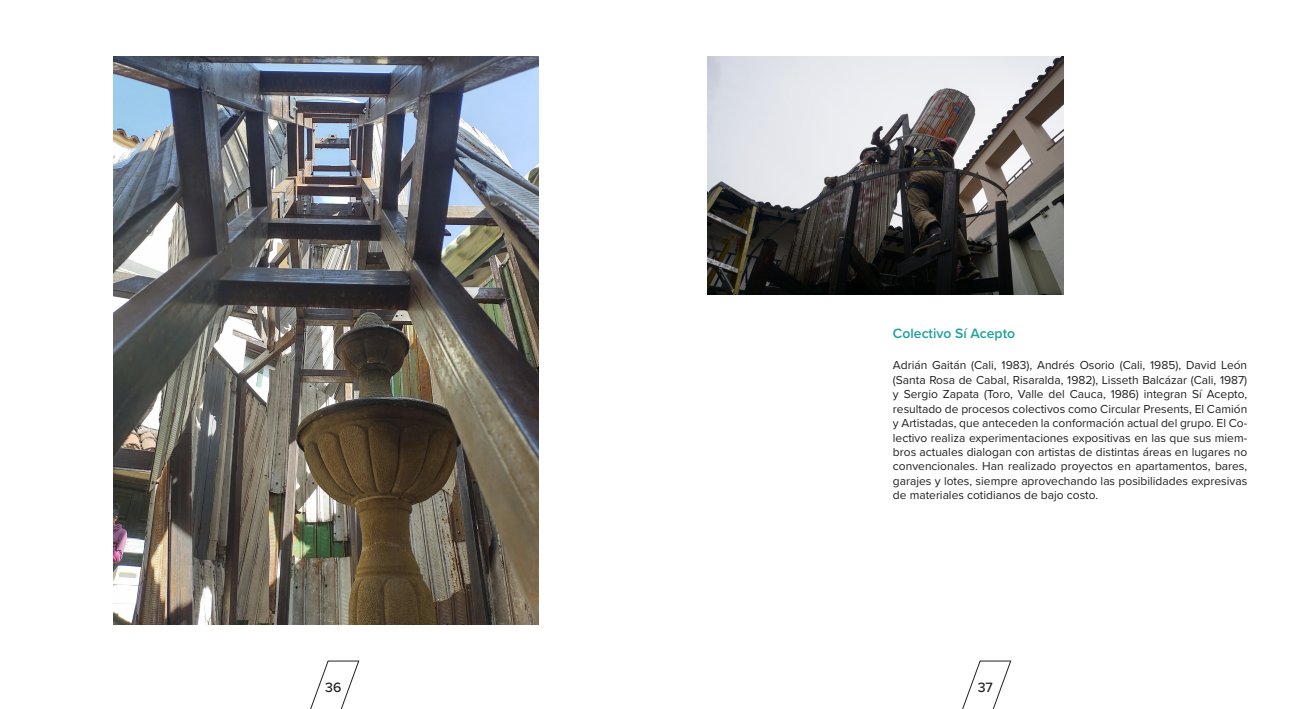
<style>
.page{position:relative;width:1304px;height:709px;background:#fff}
.page>*{position:absolute;margin:0;border:0;box-sizing:border-box;transform-origin:0 0}
.t3_ciclo_2{font:600 14px "Proxima Nova";color:#1ca398}
.t1{font:500 14px "Proxima Nova";color:#231f20}
.Body{font:12px/14.4px "Proxima Nova";color:#231f20;text-align:justify}
</style>
<div class="page">
<svg style="left:962px;top:660px;width:49px;height:49px"></svg>
<svg style="left:310px;top:660px;width:49px;height:49px"></svg>
<img style="left:113px;top:57px;width:426px;height:567px">
<img style="left:708px;top:57px;width:356px;height:237px">
<p class="t3_ciclo_2" style="left:893px;top:323px;width:124px">Colectivo Sí Acepto</p>
<p class="Body" style="left:893px;top:358px;width:356px">Adrián Gaitán (Cali, 1983), Andrés Osorio (Cali, 1985), David León (Santa Rosa de Cabal, Risaralda, 1982), Lisseth Balcázar (Cali, 1987) y Sergio Zapata (Toro, Valle del Cauca, 1986) integran Sí Acepto, resultado de procesos colectivos como Circular Presents, El Camión y Artistadas, que anteceden la conformación actual del grupo. El Co&shy;lectivo realiza experimentaciones expositivas en las que sus miem&shy;bros actuales dialogan con artistas de distintas áreas en lugares no convencionales. Han realizado proyectos en apartamentos, bares, garajes y lotes, siempre aprovechando las posibilidades expresivas de materiales cotidianos de bajo costo.</p>
<p class="t1" style="left:325px;top:676px;width:18px">36</p>
<p class="t1" style="left:978px;top:676px;width:17px">37</p>
</div>
